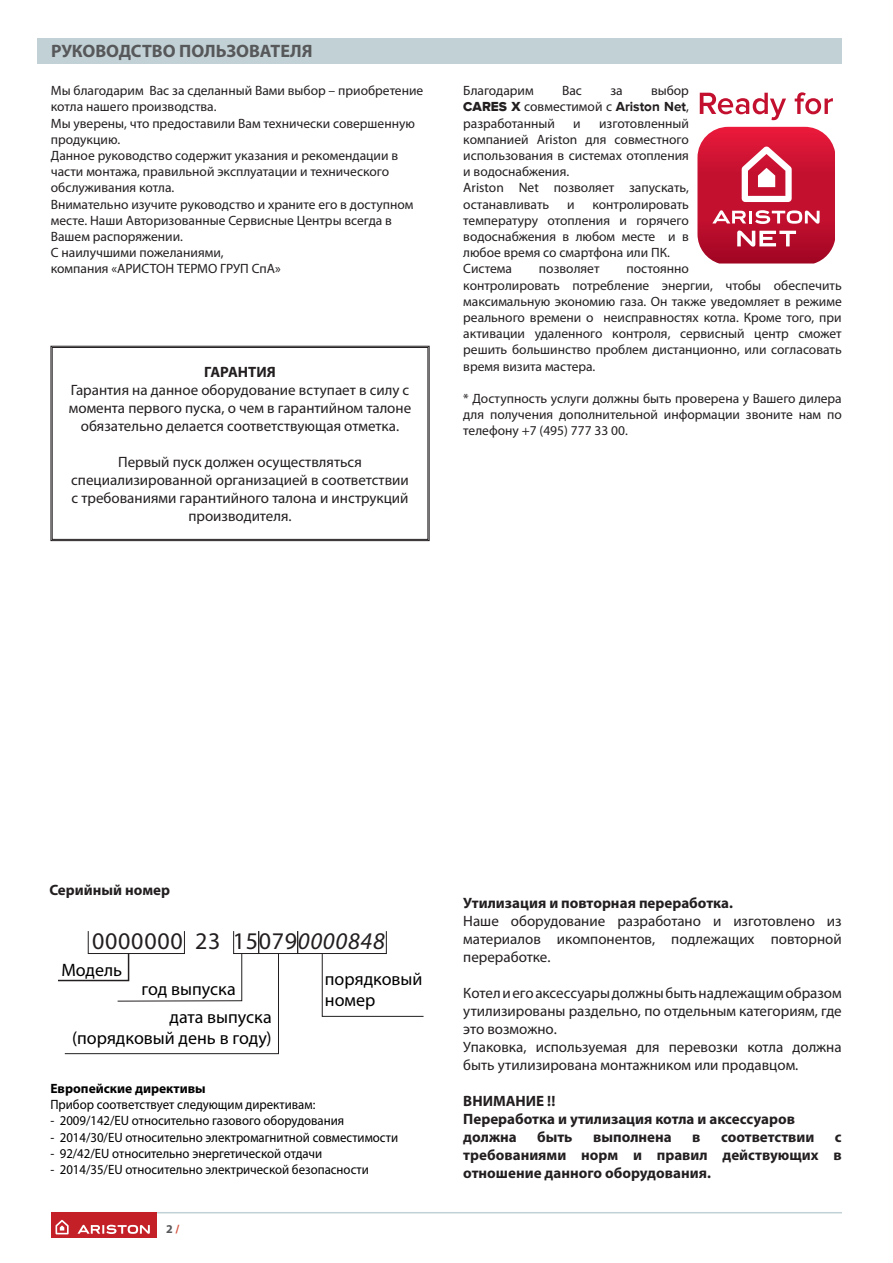
<style>
.page{position:relative;width:893px;height:1263px;background:#fff}
.page>*{position:absolute;margin:0;border:0;box-sizing:border-box;transform-origin:0 0}
.t1{font:24px "Myriad Pro";letter-spacing:.03em;color:#231f20}
.t2{font:18px/27.6px "Myriad Pro";color:#000}
.t3{font:700 18px "Myriad Pro";color:#57585a}
.t4{font:15px/18px "Myriad Pro";color:#231f20;text-align:center}
.t5{font:700 15px/18px "Myriad Pro";color:#231f20}
.t6{font:13.5px/16.2px "Myriad Pro";color:#231f20}
.t7{font:13.5px "Myriad Pro";color:#000;scale:.95 1}
.t8{font:700 13.5px "Myriad Pro";color:#000}
.t9{font:700 12px "Myriad Pro";color:#57585a}
.s1{font-family:"Proxima Nova A Extrabld"}
.s2{font-family:"Proxima Nova A";font-weight:700}
.s3{font-style:italic}
.s4{color:#d2543f}
</style>
<div class="page">
<hr style="left:51px;top:1212px;width:791px;height:1px;background:#c2d1d5">
<div style="left:51px;top:1212px;width:106px;height:26px;background:#c32028"></div>
<svg style="left:56px;top:1220px;width:13px;height:14px"></svg>
<svg style="left:77px;top:1225px;width:73px;height:9px"></svg>
<div style="left:38px;top:38px;width:804px;height:26px;background:#c2d1d5"></div>
<svg style="left:51px;top:346px;width:378px;height:195px"></svg>
<div style="left:52px;top:347px;width:376px;height:192px;border:1px solid #231f20"></div>
<div style="left:88px;top:931px;width:97px;height:23px;border:1px solid #231f20"></div>
<div style="left:233px;top:931px;width:26px;height:23px;border:1px solid #231f20"></div>
<div style="left:258px;top:931px;width:40px;height:23px;border:1px solid #231f20"></div>
<div style="left:297px;top:931px;width:90px;height:23px;border:1px solid #231f20"></div>
<svg style="left:58px;top:952px;width:221px;height:102px"></svg>
<svg style="left:321px;top:953px;width:103px;height:64px"></svg>
<svg style="left:697px;top:127px;width:138px;height:136px"></svg>
<svg style="left:700px;top:93px;width:86px;height:27px"></svg>
<svg style="left:795px;top:92px;width:38px;height:22px"></svg>
<h2 class="t3" style="left:51px;top:41px;width:263px">РУКОВОДСТВО ПОЛЬЗОВАТЕЛЯ</h2>
<p class="t6" style="left:51px;top:83px;width:374px">Мы благодарим Вас за сделанный Вами выбор – приобретение котла нашего производства.<br>Мы уверены, что предоставили Вам технически совершенную продукцию.<br>Данное руководство содержит указания и рекомендации в части монтажа, правильной эксплуатации и технического обслуживания котла.<br>Внимательно изучите руководство и храните его в доступном месте. Наши Авторизованные Сервисные Центры всегда в Вашем распоряжении.<br>С наилучшими пожеланиями,<br>компания «АРИСТОН ТЕРМО ГРУП СпА»</p>
<p class="t5" style="left:204px;top:363px;width:73px">ГАРАНТИЯ</p>
<p class="t4" style="left:69px;top:381px;width:344px">Гарантия на данное оборудование вступает в силу с момента первого пуска, о чем в гарантийном талоне обязательно делается соответствующая отметка.</p>
<p class="t4" style="left:71px;top:453px;width:339px">Первый пуск должен осуществляться специализированной организацией в соответствии с требованиями гарантийного талона и инструкций производителя.</p>
<p class="t6" style="left:463px;top:83px;width:227px;text-align:justify;text-indent:188px">выбор <span class="s1">CARES X</span> совместимой с <span class="s2">Ariston Net</span>, разработанный</p>
<p class="t6" style="left:463px;top:83px;width:72px">Благодарим</p>
<p class="t6" style="left:562px;top:83px;width:21px">Вас</p>
<p class="t6" style="left:610px;top:83px;width:14px">за</p>
<p class="t6" style="left:463px;top:115px;width:227px;text-indent:136px">изготовленный компанией Ariston для совместного использования в системах отопления и водоснабжения.<br>Ariston Net позволяет запускать, останавливать</p>
<p class="t6" style="left:573px;top:115px;width:9px">и</p>
<p class="t6" style="left:463px;top:196px;width:227px;text-indent:129px">контролировать температуру отопления и горячего водоснабжения в любом месте и в любое время со смартфона или ПК.<br>Система</p>
<p class="t6" style="left:567px;top:196px;width:9px">и</p>
<p class="t6" style="left:463px;top:261px;width:380px;text-indent:163px">постоянно<br>контролировать потребление энергии, чтобы обеспечить максимальную экономию газа. Он также уведомляет в режиме реального времени о неисправностях котла. Кроме того, при активации удаленного контроля, сервисный центр сможет решить большинство проблем дистанционно, или согласовать время визита мастера.</p>
<p class="t6" style="left:463px;top:391px;width:380px;text-align:justify">* Доступность услуги должны быть проверена у Вашего дилера для получения дополнительной информации звоните нам по телефону +7 (495) 777 33 00.</p>
<p class="t6" style="left:539px;top:261px;width:62px">позволяет</p>
<p class="t5" style="left:49px;top:881px;width:122px">Серийный номер</p>
<h1 class="t1" style="left:92px;top:928px;width:294px">0000000 23 15079<span class="s3">0000848</span></h1>
<h2 class="t2" style="left:61px;top:956px;width:62px">Модель</h2>
<h2 class="t2" style="left:169px;top:975px;width:104px;text-indent:-28px">год выпуска дата выпуска</h2>
<h2 class="t2" style="left:72px;top:1025px;width:201px">(порядковый день в году)</h2>
<h2 class="t2" style="left:325px;top:968px;width:99px;line-height:21.6px">порядковый номер</h2>
<p class="t8" style="left:50px;top:1081px;width:157px">Европейские директивы</p>
<p class="t7" style="left:50px;top:1097px;width:280px">Прибор соответствует следующим директивам:</p>
<p class="t7" style="left:50px;top:1113px;width:311px">- 2009/142/EU относительно газового оборудования</p>
<p class="t7" style="left:50px;top:1130px;width:368px">- 2014/30/EU относительно электромагнитной совместимости</p>
<p class="t7" style="left:50px;top:1146px;width:288px">- 92/42/EU относительно энергетической отдачи</p>
<p class="t7" style="left:50px;top:1162px;width:337px">- 2014/35/EU относительно электрической безопасности</p>
<p class="t9" style="left:166px;top:1222px;width:15px">2<span class="s4">/</span></p>
<p class="t5" style="left:463px;top:894px;width:271px">Утилизация и повторная переработка.</p>
<p class="t4" style="left:463px;top:912px;width:380px;text-align:justify">Наше оборудование разработано и изготовлено из материалов икомпонентов, подлежащих повторной переработке.</p>
<p class="t4" style="left:463px;top:984px;width:380px;text-align:left">Котел и его аксессуары должны быть надлежащим образом утилизированы раздельно, по отдельным категориям, где это возможно.<br>Упаковка, используемая для перевозки котла должна быть утилизирована монтажником или продавцом.</p>
<p class="t5" style="left:463px;top:1092px;width:333px">ВНИМАНИЕ !!<br>Переработка и утилизация котла и аксессуаров должна</p>
<p class="t5" style="left:537px;top:1128px;width:37px">быть</p>
<p class="t5" style="left:593px;top:1128px;width:80px">выполнена</p>
<p class="t5" style="left:692px;top:1128px;width:10px">в</p>
<p class="t5" style="left:721px;top:1128px;width:95px">соответствии</p>
<p class="t5" style="left:463px;top:1128px;width:380px;text-align:justify;text-indent:372px">с требованиями норм и правил действующих в отношение данного оборудования.</p>
</div>
